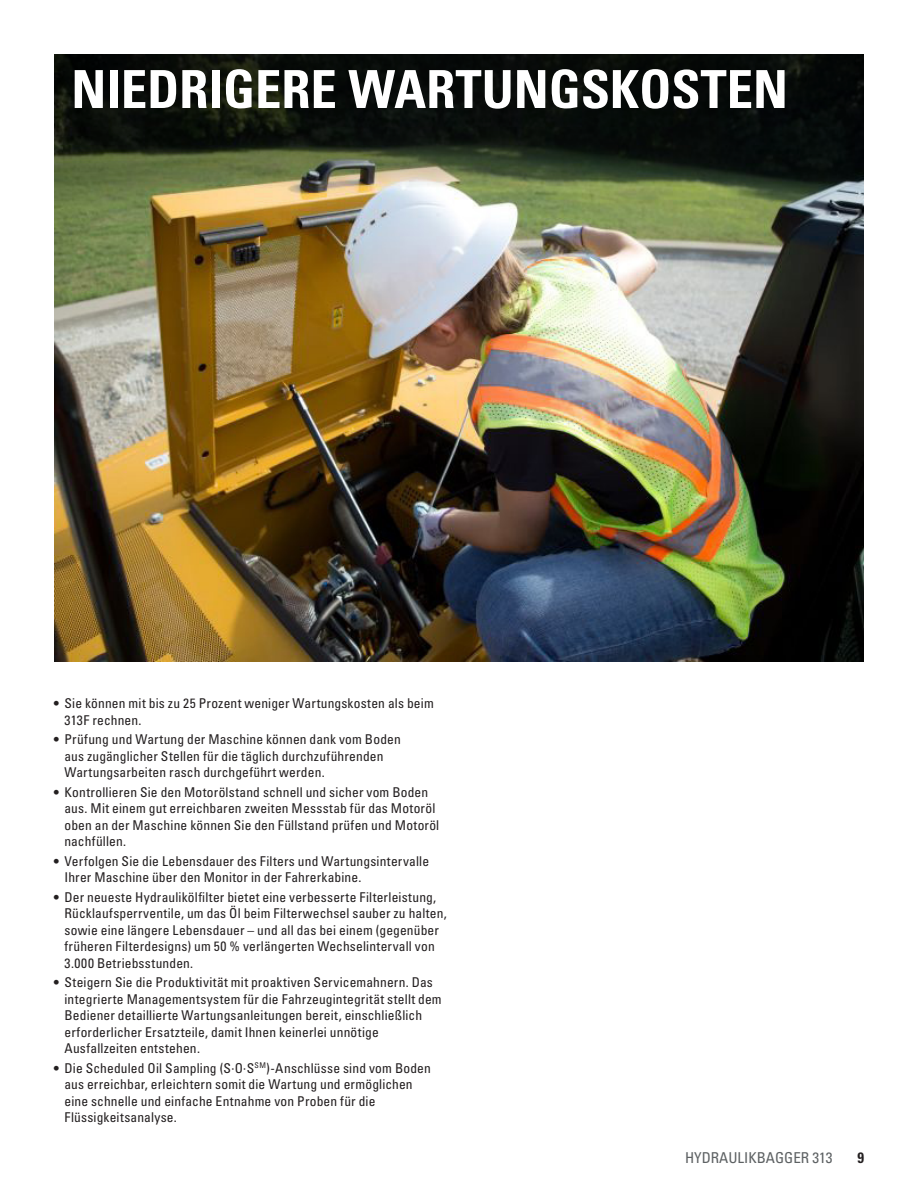
<style>
.page{position:relative;width:918px;height:1188px;background:#fff}
.page>*{position:absolute;margin:0;border:0;box-sizing:border-box;transform-origin:0 0}
.t1{font:52.5px "Univers LTCYR 67 Bold Cond";color:#fff}
.t2{font:condensed 15px "Univers LTCYR 57";color:#5d6163}
.t3{font:15px "Univers LTCYR 67 Bold Cond";color:#231f20}
.t4{font:condensed 13.5px/16.5px "Univers LTCYR 57";letter-spacing:.01em;color:#231f20}
</style>
<div class="page">
<img style="left:54px;top:394px;width:810px;height:268px">
<img style="left:54px;top:54px;width:810px;height:340px">
<h1 class="t1" style="left:71px;top:57px;width:718px">NIEDRIGERE WARTUNGSKOSTEN</h1>
<p class="t4" style="left:65px;top:695px;width:371px;text-indent:-11px">• Sie können mit bis zu 25 Prozent weniger Wartungskosten als beim<br>313F rechnen.</p>
<p class="t4" style="left:65px;top:731px;width:338px;text-indent:-11px">• Prüfung und Wartung der Maschine können dank vom Boden aus zugänglicher Stellen für die täglich durchzuführenden<br>Wartungsarbeiten rasch durchgeführt werden.</p>
<p class="t4" style="left:65px;top:783px;width:376px;text-indent:-11px">• Kontrollieren Sie den Motorölstand schnell und sicher vom Boden aus. Mit einem gut erreichbaren zweiten Messstab für das Motoröl oben an der Maschine können Sie den Füllstand prüfen und Motoröl nachfüllen.</p>
<p class="t4" style="left:65px;top:852px;width:366px;text-indent:-11px">• Verfolgen Sie die Lebensdauer des Filters und Wartungsintervalle<br>Ihrer Maschine über den Monitor in der Fahrerkabine.</p>
<p class="t4" style="left:65px;top:888px;width:384px;text-indent:-11px">• Der neueste Hydraulikölfilter bietet eine verbesserte Filterleistung, Rücklaufsperrventile, um das Öl beim Filterwechsel sauber zu halten, sowie eine längere Lebensdauer – und all das bei einem (gegenüber früheren Filterdesigns) um 50 % verlängerten Wechselintervall von 3.000 Betriebsstunden.</p>
<p class="t4" style="left:65px;top:974px;width:379px;text-indent:-11px">• Steigern Sie die Produktivität mit proaktiven Servicemahnern. Das integrierte Managementsystem für die Fahrzeugintegrität stellt dem Bediener detaillierte Wartungsanleitungen bereit, einschließlich erforderlicher Ersatzteile, damit Ihnen keinerlei unnötige Ausfallzeiten entstehen.</p>
<p class="t4" style="left:65px;top:1059px;width:368px;text-indent:-11px">• Die Scheduled Oil Sampling (S·O·S<sup>SM</sup>)-Anschlüsse sind vom Boden aus erreichbar, erleichtern somit die Wartung und ermöglichen eine schnelle und einfache Entnahme von Proben für die Flüssigkeitsanalyse.</p>
<p class="t2" style="left:685px;top:1148px;width:149px">HYDRAULIKBAGGER 313</p>
<p class="t3" style="left:857px;top:1148px;width:8px">9</p>
</div>
